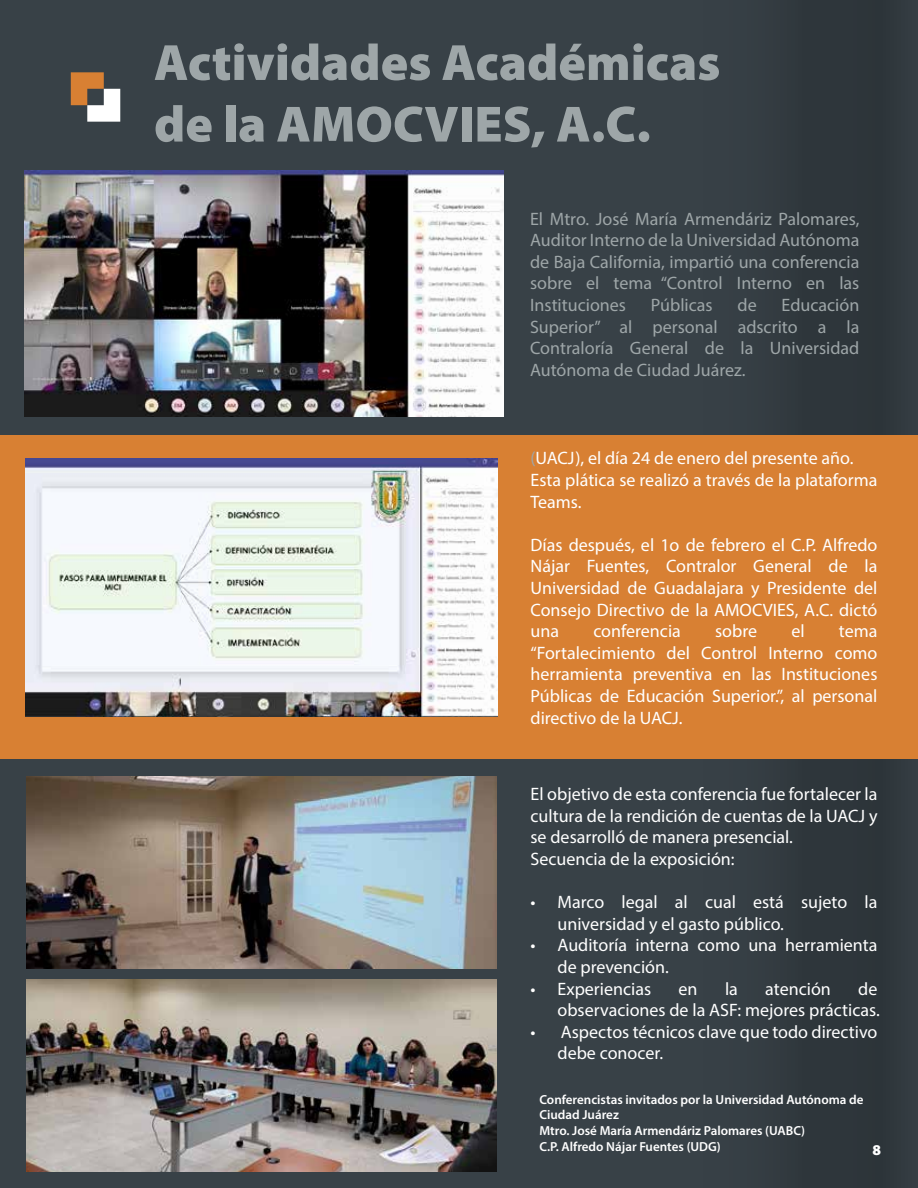
<style>
.page{position:relative;width:918px;height:1188px;background:#384147}
.page>*{position:absolute;margin:0;border:0;box-sizing:border-box;transform-origin:0 0}
.t1{font:900 51.3px/61.7px "Myriad Pro";color:#9ea6a8}
.t2{font:18px/21.6px "Myriad Pro";color:#fff}
.t3{font:18px/21.6px "Myriad Pro";color:#9ea6a8;text-align:justify}
.t4{font:900 15px "Myriad Pro";color:#fff}
.t5{font:600 13.05px/15.8px "Myriad Pro";color:#fff}
.s1{color:#9ea6a8}
</style>
<div class="page">
<div style="left:0;top:435px;width:918px;height:323px;background:#d88033"></div>
<svg style="left:71px;top:72px;width:49px;height:50px"></svg>
<img style="left:25px;top:170px;width:479px;height:247px">
<img style="left:25px;top:458px;width:472px;height:259px">
<img style="left:26px;top:777px;width:470px;height:192px">
<img style="left:26px;top:980px;width:470px;height:192px">
<h1 class="t1" style="left:154px;top:30px;width:568px">Actividades Académicas de la AMOCVIES, A.C.</h1>
<p class="t3" style="left:530px;top:208px;width:331px">El Mtro. José María Armendáriz Palomares, Auditor Interno de la Universidad Autónoma de Baja California, impartió una conferencia sobre el tema “Control Interno en las Instituciones</p>
<p class="t3" style="left:530px;top:294px;width:331px;text-indent:252px">Educación Superior” al personal adscrito a la Contraloría General de la Universidad Autónoma de Ciudad Juárez.</p>
<p class="t3" style="left:651px;top:294px;width:63px">Públicas</p>
<p class="t3" style="left:738px;top:294px;width:21px">de</p>
<p class="t2" style="left:531px;top:447px;width:348px"><span class="s1">(</span>UACJ), el día 24 de enero del presente año.<br>Esta plática se realizó a través de la plataforma<br>Teams.</p>
<p class="t2" style="left:531px;top:534px;width:348px;text-align:justify">Días después, el 1o de febrero el C.P. Alfredo Nájar Fuentes, Contralor General de la Universidad de Guadalajara y Presidente del Consejo Directivo de la AMOCVIES, A.C. dictó una</p>
<p class="t2" style="left:593px;top:620px;width:89px">conferencia</p>
<p class="t2" style="left:715px;top:620px;width:43px">sobre</p>
<p class="t2" style="left:791px;top:620px;width:15px">el</p>
<p class="t2" style="left:531px;top:620px;width:348px;text-align:justify;text-indent:308px">tema “Fortalecimiento del Control Interno como herramienta preventiva en las Instituciones Públicas de Educación Superior.”, al personal directivo de la UACJ.</p>
<p class="t2" style="left:531px;top:783px;width:348px">El objetivo de esta conferencia fue fortalecer la cultura de la rendición de cuentas de la UACJ y se desarrolló de manera presencial.<br>Secuencia de la exposición:</p>
<p class="t2" style="left:558px;top:891px;width:321px;text-indent:-27px">• Marco legal al cual está sujeto la universidad y el gasto público.</p>
<p class="t2" style="left:558px;top:934px;width:321px;text-indent:-27px">• Auditoría interna como una herramienta de prevención.</p>
<p class="t2" style="left:531px;top:977px;width:122px">• Experiencias</p>
<p class="t2" style="left:679px;top:977px;width:21px">en</p>
<p class="t2" style="left:725px;top:977px;width:14px">la</p>
<p class="t2" style="left:765px;top:977px;width:67px">atención</p>
<p class="t2" style="left:558px;top:977px;width:324px;text-align:right">de<br>observaciones de la ASF: mejores prácticas.</p>
<p class="t2" style="left:558px;top:1021px;width:321px;text-indent:-27px">• Aspectos técnicos clave que todo directivo debe conocer.</p>
<p class="t5" style="left:540px;top:1091px;width:326px">Conferencistas invitados por la Universidad Autónoma de Ciudad Juárez<br>Mtro. José María Armendáriz Palomares (UABC)<br>C.P. Alfredo Nájar Fuentes (UDG)</p>
<p class="t4" style="left:872px;top:1140px;width:10px">8</p>
</div>
